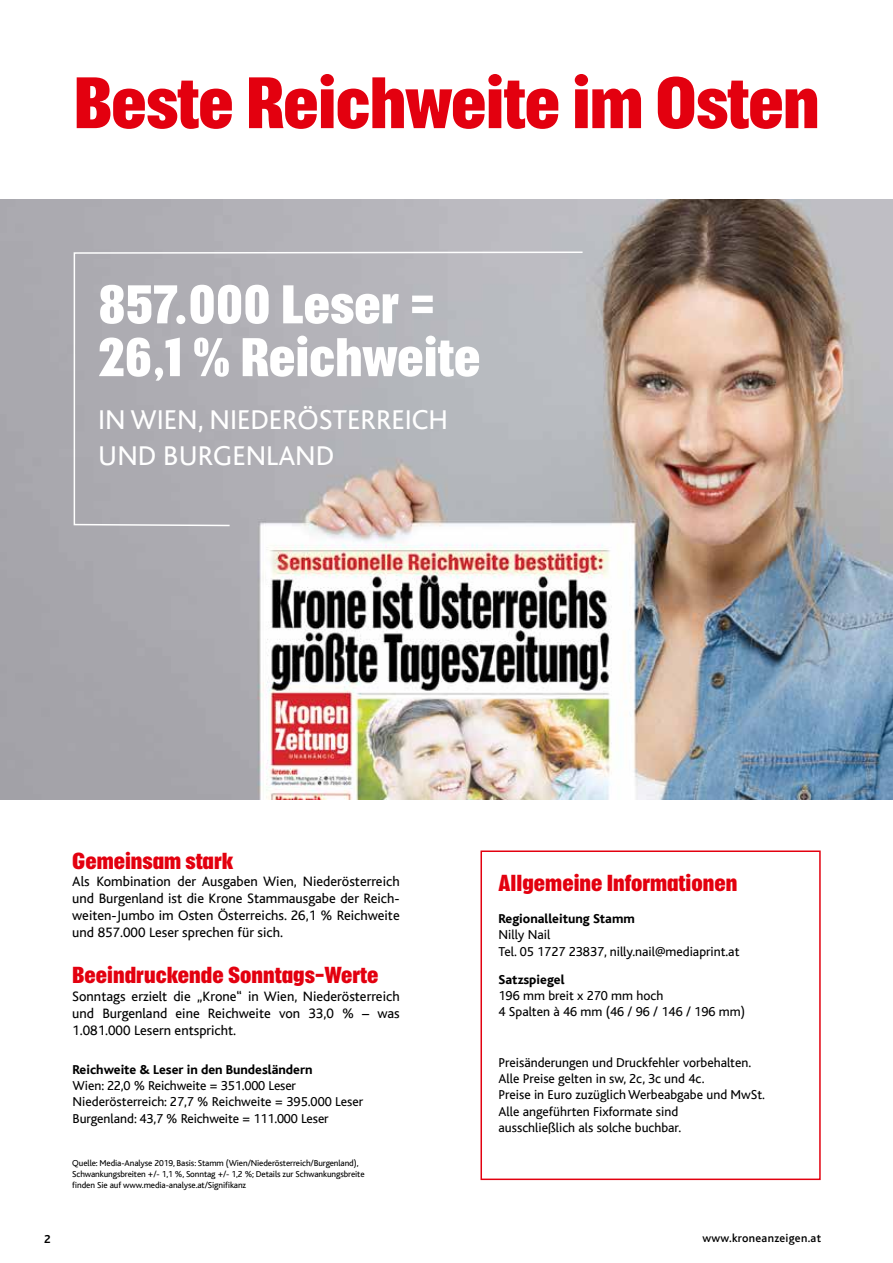
<style>
.page{position:relative;width:893px;height:1263px;background:#fff}
.page>*{position:absolute;margin:0;border:0;box-sizing:border-box;transform-origin:0 0}
.t1{font:700 condensed 70.5px "Placard";letter-spacing:-.01em;color:#e3000f}
.t2{font:700 condensed 52.8px/52.8px "Placard";color:#fff}
.t3{font:28.5px/35.7px "Bliss";color:#fff}
.t4{font:700 condensed 22.5px "Placard";color:#e3000f}
.t5{font:14.25px/17.1px "Bliss";color:#000;text-align:justify}
.t6{font:13.5px/16.2px "Bliss";color:#000}
.t7{font:800 13.5px "Bliss";color:#000}
.t8{font:500 12px "Bliss";letter-spacing:.025em;color:#000}
.t9{font:700 12px "Bliss";color:#000}
.t10{font:9px/10.8px "Bliss";letter-spacing:-.01em;color:#000}
</style>
<div class="page">
<img style="left:0;top:200px;width:893px;height:599px">
<svg style="left:73px;top:251px;width:511px;height:276px;background:#b5b3b8"></svg>
<div style="left:480px;top:850px;width:341px;height:330px;border:2px solid #e3000f"></div>
<h1 class="t1" style="left:74px;top:65px;width:747px">Beste Reichweite im Osten</h1>
<h2 class="t2" style="left:98px;top:277px;width:384px">857.000 Leser =<br>26,1 % Reichweite</h2>
<h3 class="t3" style="left:98px;top:402px;width:351px">IN WIEN, NIEDERÖSTERREICH<br>UND BURGENLAND</h3>
<h3 class="t4" style="left:72px;top:848px;width:162px">Gemeinsam stark</h3>
<p class="t5" style="left:72px;top:873px;width:329px">Als Kombination der Ausgaben Wien, Niederösterreich und Burgenland ist die Krone Stammausgabe der Reich&shy;weiten-Jumbo im Osten Österreichs. 26,1 % Reichweite und 857.000 Leser sprechen für sich.</p>
<h3 class="t4" style="left:72px;top:963px;width:308px">Beeindruckende Sonntags-Werte</h3>
<p class="t5" style="left:72px;top:987px;width:329px">Sonntags erzielt die „Krone“ in Wien, Niederösterreich und Burgenland eine Reichweite von 33,0 % – was 1.081.000 Lesern entspricht.</p>
<p class="t7" style="left:73px;top:1062px;width:242px">Reichweite &amp; Leser in den Bundesländern</p>
<p class="t6" style="left:73px;top:1078px;width:292px">Wien: 22,0 % Reichweite = 351.000 Leser<br>Niederösterreich: 27,7 % Reichweite = 395.000 Leser<br>Burgenland: 43,7 % Reichweite = 111.000 Leser</p>
<p class="t10" style="left:72px;top:1158px;width:294px">Quelle: Media-Analyse 2019, Basis: Stamm (Wien/Niederösterreich/Burgenland),<br>Schwankungsbreiten +/- 1,1 %, Sonntag +/- 1,2 %; Details zur Schwankungsbreite finden Sie auf www.media-analyse.at/Signifikanz</p>
<h3 class="t4" style="left:499px;top:870px;width:240px">Allgemeine Informationen</h3>
<p class="t7" style="left:499px;top:912px;width:138px">Regionalleitung Stamm</p>
<p class="t6" style="left:499px;top:927px;width:242px">Nilly Nail<br>Tel. 05 1727 23837, nilly.nail@mediaprint.at</p>
<p class="t7" style="left:499px;top:972px;width:67px">Satzspiegel</p>
<p class="t6" style="left:499px;top:988px;width:248px">196 mm breit x 270 mm hoch<br>4 Spalten à 46 mm (46 / 96 / 146 / 196 mm)</p>
<p class="t6" style="left:499px;top:1055px;width:268px">Preisänderungen und Druckfehler vorbehalten.<br>Alle Preise gelten in sw, 2c, 3c und 4c.<br>Preise in Euro zuzüglich Werbeabgabe und MwSt.<br>Alle angeführten Fixformate sind<br>ausschließlich als solche buchbar.</p>
<p class="t9" style="left:44px;top:1233px;width:8px">2</p>
<p class="t8" style="left:681px;top:1232px;width:120px">www.kroneanzeigen.at</p>
<p class="t8" style="left:702px;top:1232px;width:120px">www.kroneanzeigen.at</p>
</div>
